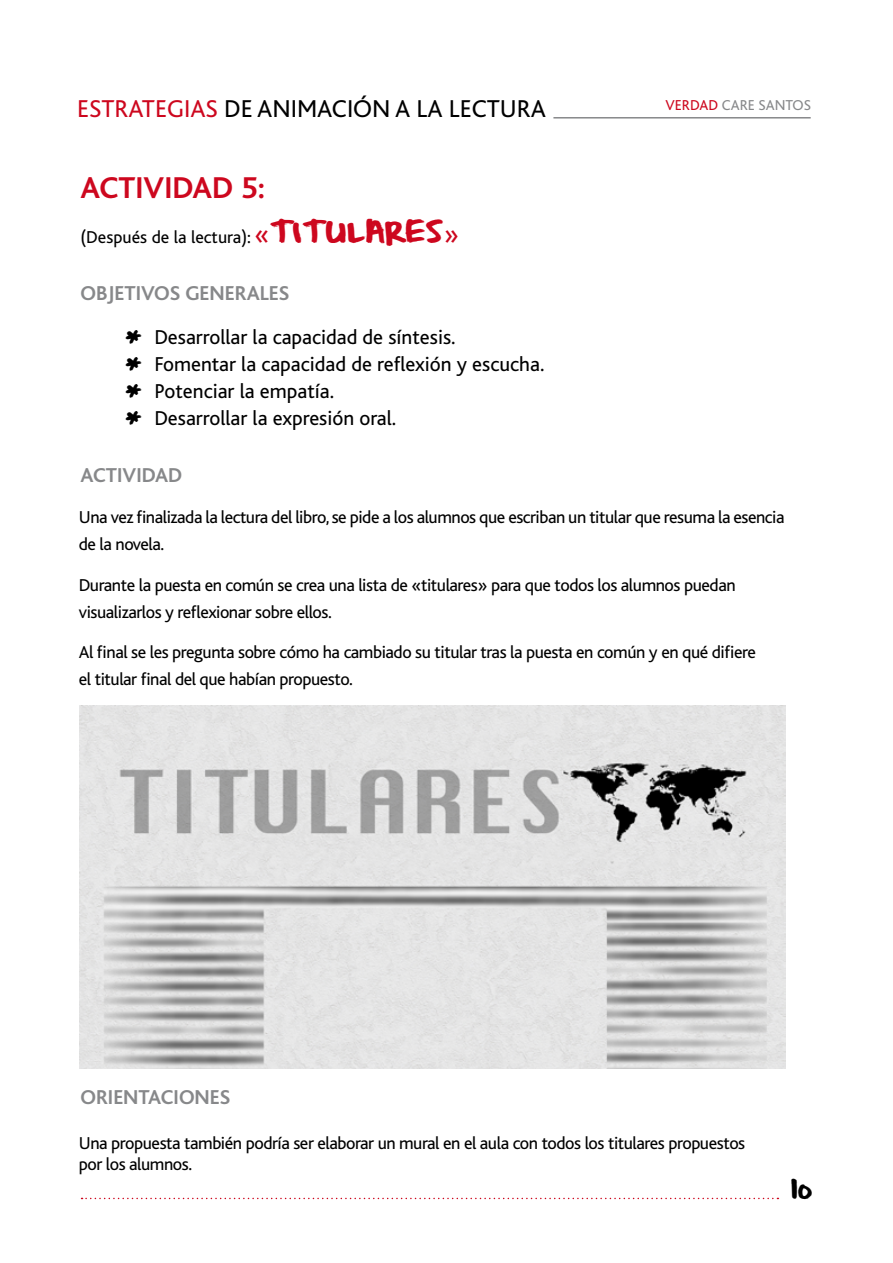
<style>
.page{position:relative;width:893px;height:1263px;background:#fff}
.page>*{position:absolute;margin:0;border:0;box-sizing:border-box;transform-origin:0 0}
.t1{font:700 31.5px "Bliss";color:#cd071e}
.t2{font:25.5px "Bliss";color:#000}
.t3{font:21px/27px "Bliss";color:#000}
.t4{font:700 21px "Bliss";color:#87888a}
.t5{font:21px "From Where You Are";color:#000}
.t6{font:18px/27px "Bliss";letter-spacing:-.025em;color:#000}
.t7{font:18px "Bliss";color:#000}
.t8{font:15px "Bliss";color:#87888a}
.s1{color:#cd071e}
.s2{font-size:27px;color:#cd071e}
.s3{font-family:"From Where You Are";font-size:27px;color:#cd071e}
.s4{font-weight:700;color:#87888a}
.s5{font-family:"From Where You Are"}
</style>
<div class="page">
<svg style="left:82px;top:1198px;width:696px;height:1px"></svg>
<img style="left:80px;top:705px;width:705px;height:363px">
<hr style="left:553px;top:117px;width:258px;height:2px;background:#87888a">
<h2 class="t2" style="left:77px;top:96px;width:470px"><span class="s1">ESTRATEGIAS</span> DE ANIMACIÓN A LA LECTURA</h2>
<p class="t8" style="left:665px;top:97px;width:147px"><span class="s1">VERDAD</span> CARE SANTOS</p>
<h1 class="t1" style="left:81px;top:172px;width:186px">ACTIVIDAD 5:</h1>
<p class="t7" style="left:81px;top:228px;width:380px">(Después de la lectura): <span class="s2">«</span><span class="s3">TITULARES</span><span class="s2">»</span></p>
<p class="t3" style="left:125px;top:271px;width:332px;line-height:44px;text-indent:-45px"><span class="s4">OBJETIVOS GENERALES<br></span><span class="s5">*</span> Desarrollar la capacidad de síntesis.</p>
<p class="t3" style="left:125px;top:351px;width:420px"><span class="s5">*</span> Fomentar la capacidad de reflexión y escucha. <span class="s5">*</span> Potenciar la empatía.<br><span class="s5">*</span> Desarrollar la expresión oral.</p>
<p class="t4" style="left:81px;top:464px;width:103px">ACTIVIDAD</p>
<p class="t6" style="left:79px;top:504px;width:707px">Una vez finalizada la lectura del libro, se pide a los alumnos que escriban un titular que resuma la esencia de la novela.</p>
<p class="t6" style="left:79px;top:571px;width:658px">Durante la puesta en común se crea una lista de «titulares» para que todos los alumnos puedan visualizarlos y reflexionar sobre ellos.</p>
<p class="t6" style="left:79px;top:639px;width:678px">Al final se les pregunta sobre cómo ha cambiado su titular tras la puesta en común y en qué difiere el titular final del que habían propuesto.</p>
<p class="t4" style="left:81px;top:1086px;width:151px">ORIENTACIONES</p>
<p class="t6" style="left:79px;top:1133px;width:668px;line-height:21px">Una propuesta también podría ser elaborar un mural en el aula con todos los titulares propuestos por los alumnos.</p>
<p class="t5" style="left:791px;top:1179px;width:23px">10</p>
</div>
